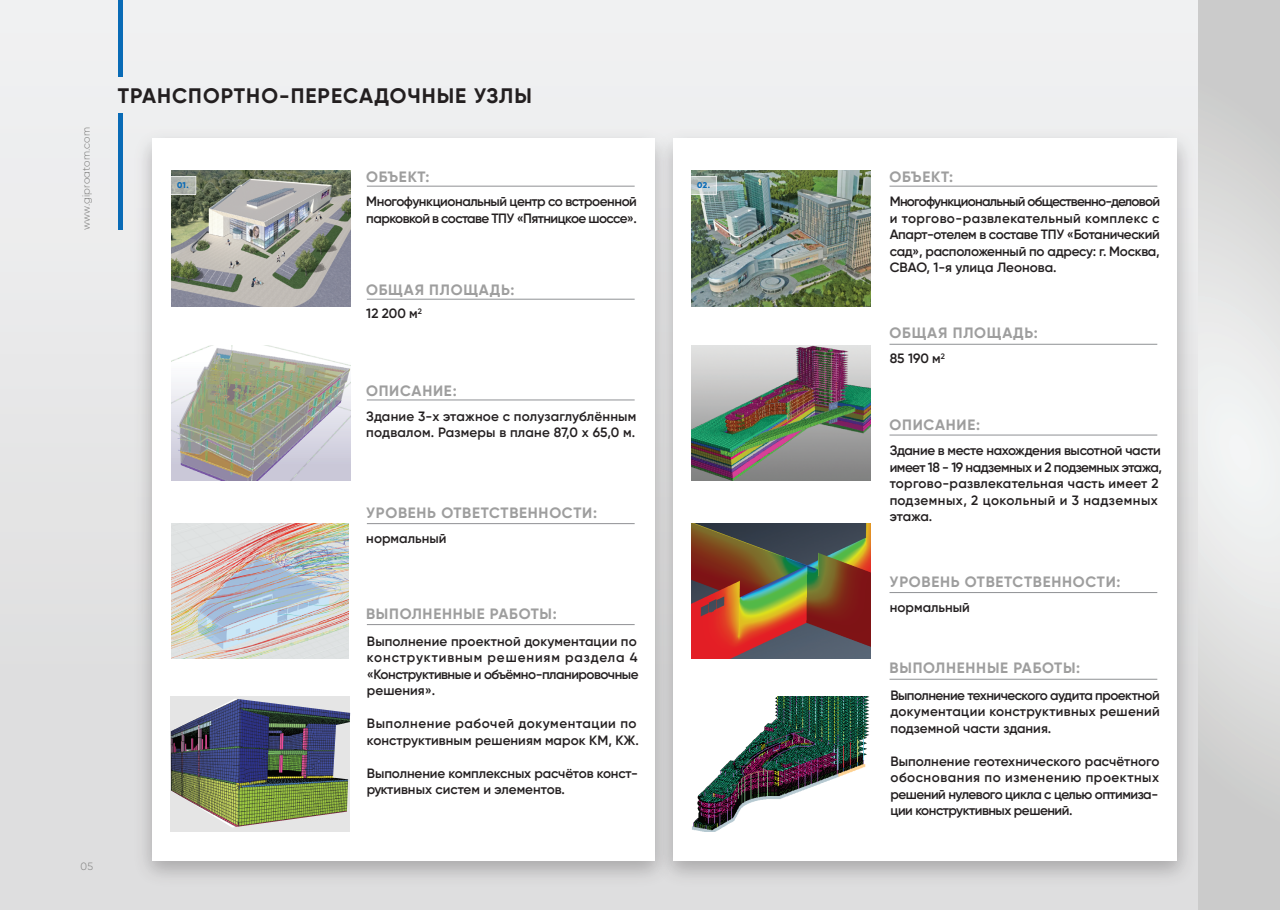
<style>
.page{position:relative;width:1280px;height:910px;background:#fff}
.page>*{position:absolute;margin:0;border:0;box-sizing:border-box;transform-origin:0 0}
.t1{font:700 21px "Gilroy";letter-spacing:.05em;color:#231f20}
.t2{font:700 15px "Gilroy";letter-spacing:.05em;color:#9e9e9e}
.t3{font:600 13.5px/16.5px "Gilroy";letter-spacing:-.005em;color:#231f20;text-align:justify}
.t4{font:600 13.5px/16.5px "Gilroy";letter-spacing:-.025em;color:#231f20}
.t5{font:600 13.5px/16.5px "Gilroy";letter-spacing:-.04em;color:#231f20}
.t6{font:600 13.5px/16.5px "Gilroy";letter-spacing:.015em;color:#231f20}
.t7{font:600 13.5px/16.5px "Gilroy";letter-spacing:.02em;color:#231f20}
.t8{font:300 10.5px "Gilroy";letter-spacing:.025em;color:#7d7d7c}
.t9{font:800 8.4px "Gilroy";color:#096bb6}
</style>
<div class="page">
<div style="left:0;top:0;width:1279px;height:910px;background:linear-gradient(to bottom,#eff1f2,#dbdbdb)"></div>
<hr style="left:119px;top:0;width:4px;height:77px;background:#096bb6">
<hr style="left:119px;top:113px;width:4px;height:117px;background:#096bb6">
<svg style="left:1198px;top:0;width:82px;height:909px;background:#dcdcdc"></svg>
<img style="left:680px;top:121px;width:523px;height:774px">
<div style="left:674px;top:138px;width:503px;height:722px;background:#fff"></div>
<img style="left:126px;top:121px;width:554px;height:774px">
<div style="left:152px;top:138px;width:503px;height:722px;background:#fff"></div>
<div style="left:171px;top:696px;width:179px;height:136px;background:#e5e5e5"></div>
<img style="left:171px;top:171px;width:179px;height:135px">
<img style="left:171px;top:345px;width:179px;height:136px">
<img style="left:171px;top:523px;width:178px;height:136px">
<img style="left:171px;top:699px;width:179px;height:128px">
<img style="left:691px;top:171px;width:180px;height:135px">
<img style="left:691px;top:345px;width:180px;height:136px">
<img style="left:691px;top:523px;width:180px;height:136px">
<img style="left:692px;top:696px;width:177px;height:136px">
<hr style="left:367px;top:186px;width:268px;height:1px;background:#8f9194">
<hr style="left:889px;top:186px;width:268px;height:1px;background:#8f9194">
<hr style="left:889px;top:344px;width:268px;height:1px;background:#8f9194">
<hr style="left:889px;top:435px;width:268px;height:1px;background:#8f9194">
<hr style="left:889px;top:592px;width:268px;height:1px;background:#8f9194">
<hr style="left:889px;top:679px;width:268px;height:1px;background:#8f9194">
<hr style="left:367px;top:299px;width:268px;height:1px;background:#8f9194">
<hr style="left:367px;top:400px;width:268px;height:1px;background:#8f9194">
<hr style="left:367px;top:523px;width:268px;height:1px;background:#8f9194">
<hr style="left:367px;top:624px;width:268px;height:1px;background:#8f9194">
<svg style="left:171px;top:176px;width:25px;height:19px"></svg>
<svg style="left:691px;top:176px;width:25px;height:19px"></svg>
<p class="t8" style="left:80px;top:230px;width:105px;rotate:-90deg">www.giproatom.com</p>
<h1 class="t1" style="left:118px;top:83px;width:416px">ТРАНСПОРТНО-ПЕРЕСАДОЧНЫЕ УЗЛЫ</h1>
<p class="t2" style="left:366px;top:167px;width:65px">ОБЪЕКТ:</p>
<p class="t9" style="left:177px;top:180px;width:13px">01.</p>
<p class="t9" style="left:697px;top:180px;width:14px">02.</p>
<p class="t5" style="left:366px;top:193px;width:272px">Многофункциональный центр со встроенной парковкой в составе ТПУ «Пятницкое шоссе».</p>
<p class="t2" style="left:366px;top:280px;width:150px">ОБЩАЯ ПЛОЩАДЬ:</p>
<p class="t3" style="left:366px;top:305px;width:57px">12 200 м<sup>2</sup></p>
<p class="t2" style="left:366px;top:381px;width:92px">ОПИСАНИЕ:</p>
<p class="t6" style="left:366px;top:408px;width:272px">Здание 3-х этажное с полузаглублённым подвалом. Размеры в плане 87,0 х 65,0 м.</p>
<p class="t8" style="left:81px;top:860px;width:14px">05</p>
<p class="t2" style="left:366px;top:503px;width:233px">УРОВЕНЬ ОТВЕТСТВЕННОСТИ:</p>
<p class="t3" style="left:366px;top:530px;width:82px">нормальный</p>
<p class="t2" style="left:366px;top:604px;width:192px">ВЫПОЛНЕННЫЕ РАБОТЫ:</p>
<p class="t3" style="left:367px;top:632px;width:273px;text-align:left">Выполнение проектной документации по конструктивным решениям раздела 4 «Конструктивные и объёмно-планировочные решения».</p>
<p class="t7" style="left:367px;top:715px;width:274px">Выполнение рабочей документации по конструктивным решениям марок КМ, КЖ.</p>
<p class="t3" style="left:367px;top:764px;width:273px">Выполнение комплексных расчётов конст&shy;руктивных систем и элементов.</p>
<p class="t2" style="left:890px;top:167px;width:65px">ОБЪЕКТ:</p>
<p class="t3" style="left:890px;top:193px;width:272px">Многофункциональный общественно-деловой и торгово-развлекательный комплекс с Апарт-отелем в составе ТПУ «Ботанический сад», расположенный по адресу: г. Москва, СВАО, 1-я улица Леонова.</p>
<p class="t2" style="left:890px;top:323px;width:150px">ОБЩАЯ ПЛОЩАДЬ:</p>
<p class="t3" style="left:890px;top:350px;width:57px">85 190 м<sup>2</sup></p>
<p class="t2" style="left:890px;top:415px;width:92px">ОПИСАНИЕ:</p>
<p class="t4" style="left:890px;top:442px;width:274px">Здание в месте нахождения высотной части имеет 18 - 19 надземных и 2 подземных этажа, торгово-развлекательная часть имеет 2 подземных, 2 цокольный и 3 надземных этажа.</p>
<p class="t2" style="left:890px;top:572px;width:233px">УРОВЕНЬ ОТВЕТСТВЕННОСТИ:</p>
<p class="t3" style="left:890px;top:599px;width:82px">нормальный</p>
<p class="t2" style="left:890px;top:658px;width:192px">ВЫПОЛНЕННЫЕ РАБОТЫ:</p>
<p class="t3" style="left:890px;top:686px;width:271px">Выполнение технического аудита проектной документации конcтруктивных решений подземной части здания.</p>
<p class="t3" style="left:890px;top:752px;width:271px">Выполнение геотехнического расчётного обоснования по изменению проектных решений нулевого цикла с целью оптимиза&shy;ции конструктивных решений.</p>
</div>
